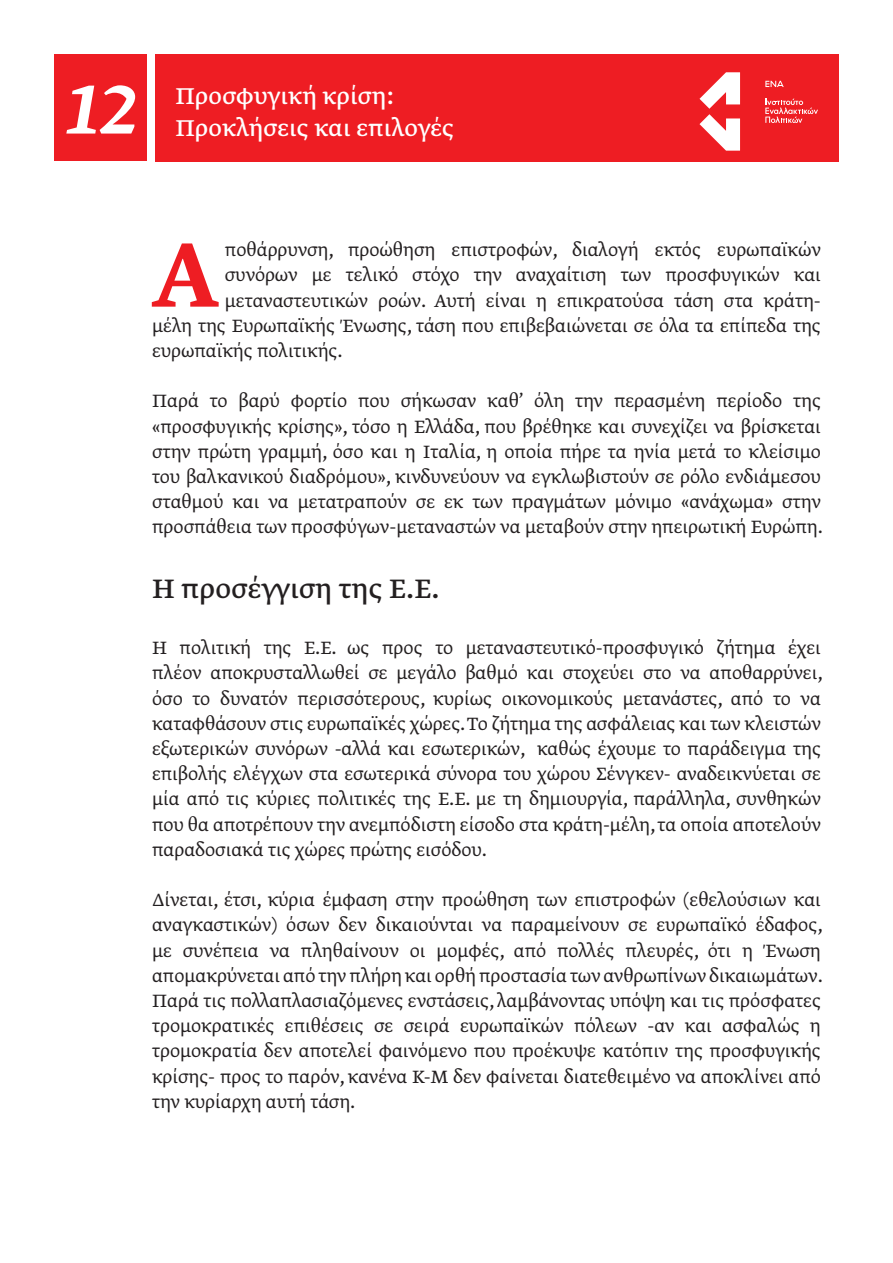
<style>
.page{position:relative;width:893px;height:1263px;background:#fff}
.page>*{position:absolute;margin:0;border:0;box-sizing:border-box;transform-origin:0 0}
.t1{font:500 107.4px "Greta Text Pro";color:#ee1d23}
.t2{font:italic 500 84.9px "Greta Text Pro";color:#fff}
.t3{font:31.5px "Greta Text Pro";color:#231f20}
.t4{font:27px "Greta Text Pro";color:#fff}
.t5{font:300 21px/25.2px "Greta Text Pro";color:#231f20;text-align:justify}
</style>
<div class="page">
<div style="left:155px;top:54px;width:684px;height:108px;background:#ee1d23"></div>
<div style="left:54px;top:54px;width:93px;height:107px;background:#ee1d23"></div>
<svg style="left:765px;top:81px;width:19px;height:6px"></svg>
<svg style="left:699px;top:72px;width:41px;height:79px"></svg>
<svg style="left:765px;top:99px;width:53px;height:24px"></svg>
<h2 class="t2" style="left:65px;top:54px;width:72px">12</h2>
<p class="t4" style="left:175px;top:79px;width:220px">Προσφυγική κρίση:</p>
<p class="t4" style="left:175px;top:111px;width:280px">Προκλήσεις και επιλογές</p>
<h1 class="t1" style="left:152px;top:206px;width:68px">Α</h1>
<p class="t5" style="left:225px;top:238px;width:598px">ποθάρρυνση, προώθηση επιστροφών, διαλογή εκτός ευρωπαϊκών</p>
<p class="t5" style="left:225px;top:263px;width:598px">συνόρων με τελικό στόχο την αναχαίτιση των προσφυγικών και</p>
<p class="t5" style="left:225px;top:289px;width:597px">μεταναστευτικών ροών. Αυτή είναι η επικρατούσα τάση στα κράτη-</p>
<p class="t5" style="left:152px;top:314px;width:670px">μέλη της Ευρωπαϊκής Ένωσης, τάση που επιβεβαιώνεται σε όλα τα επίπεδα της</p>
<p class="t5" style="left:152px;top:339px;width:192px">ευρωπαϊκής πολιτικής.</p>
<p class="t5" style="left:152px;top:389px;width:672px">Παρά το βαρύ φορτίο που σήκωσαν καθ’ όλη την περασμένη περίοδο της «προσφυγικής κρίσης», τόσο η Ελλάδα, που βρέθηκε και συνεχίζει να βρίσκεται στην πρώτη γραμμή, όσο και η Ιταλία, η οποία πήρε τα ηνία μετά το κλείσιμο του βαλκανικού διαδρόμου», κινδυνεύουν να εγκλωβιστούν σε ρόλο ενδιάμεσου σταθμού και να μετατραπούν σε εκ των πραγμάτων μόνιμο «ανάχωμα» στην προσπάθεια των προσφύγων-μεταναστών να μεταβούν στην ηπειρωτική Ευρώπη.</p>
<h3 class="t3" style="left:152px;top:569px;width:289px">Η προσέγγιση της Ε.Ε.</h3>
<p class="t5" style="left:152px;top:636px;width:672px">Η πολιτική της Ε.Ε. ως προς το μεταναστευτικό-προσφυγικό ζήτημα έχει πλέον αποκρυσταλλωθεί σε μεγάλο βαθμό και στοχεύει στο να αποθαρρύνει, όσο το δυνατόν περισσότερους, κυρίως οικονομικούς μετανάστες, από το να καταφθάσουν στις ευρωπαϊκές χώρες. Το ζήτημα της ασφάλειας και των κλειστών εξωτερικών συνόρων -αλλά και εσωτερικών, καθώς έχουμε το παράδειγμα της επιβολής ελέγχων στα εσωτερικά σύνορα του χώρου Σένγκεν- αναδεικνύεται σε μία από τις κύριες πολιτικές της Ε.Ε. με τη δημιουργία, παράλληλα, συνθηκών που θα αποτρέπουν την ανεμπόδιστη είσοδο στα κράτη-μέλη, τα οποία αποτελούν παραδοσιακά τις χώρες πρώτης εισόδου.</p>
<p class="t5" style="left:152px;top:888px;width:672px">Δίνεται, έτσι, κύρια έμφαση στην προώθηση των επιστροφών (εθελούσιων και αναγκαστικών) όσων δεν δικαιούνται να παραμείνουν σε ευρωπαϊκό έδαφος, με συνέπεια να πληθαίνουν οι μομφές, από πολλές πλευρές, ότι η Ένωση απομακρύνεται από την πλήρη και ορθή προστασία των ανθρωπίνων δικαιωμάτων.<br>Παρά τις πολλαπλασιαζόμενες ενστάσεις, λαμβάνοντας υπόψη και τις πρόσφατες τρομοκρατικές επιθέσεις σε σειρά ευρωπαϊκών πόλεων -αν και ασφαλώς η τρομοκρατία δεν αποτελεί φαινόμενο που προέκυψε κατόπιν της προσφυγικής κρίσης- προς το παρόν, κανένα Κ-Μ δεν φαίνεται διατεθειμένο να αποκλίνει από την κυρίαρχη αυτή τάση.</p>
</div>
